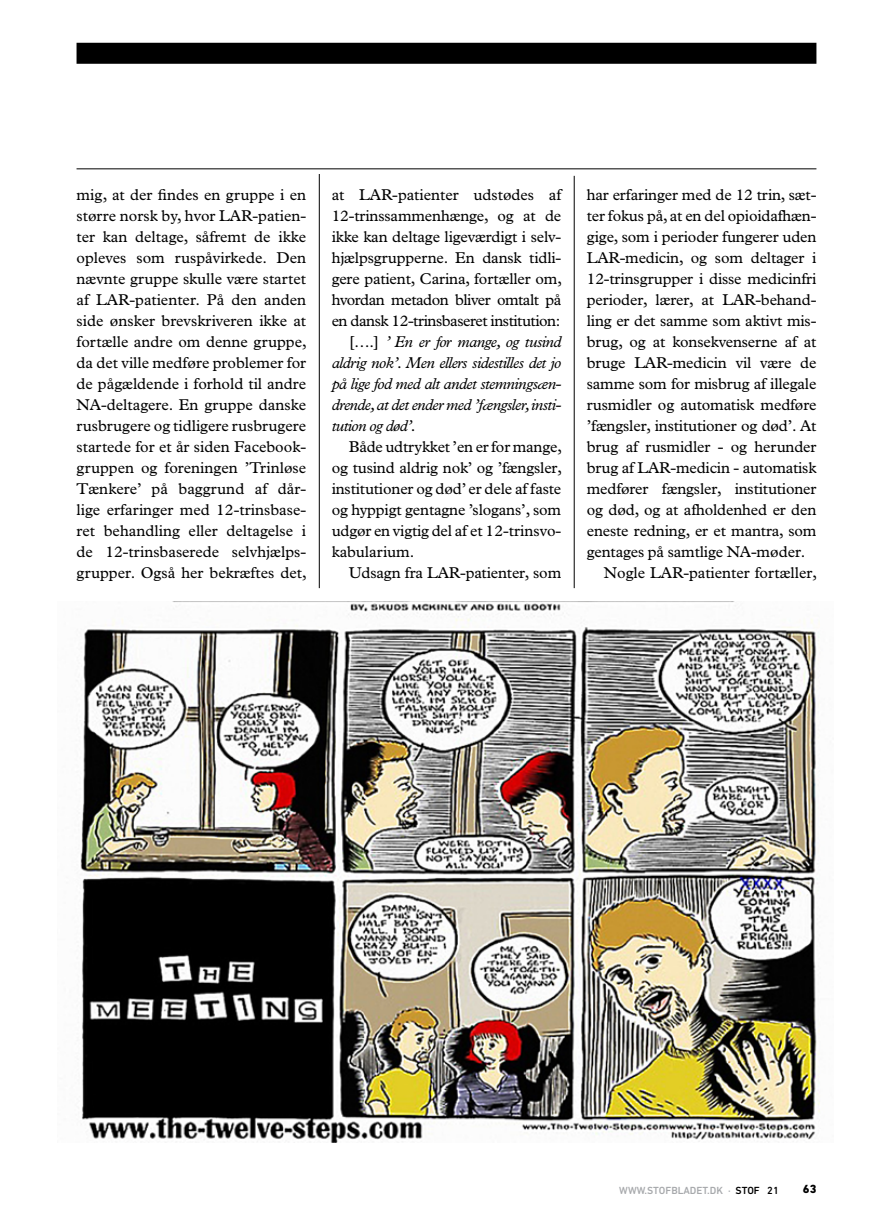
<style>
.page{position:relative;width:893px;height:1221px;background:#fff}
.page>*{position:absolute;margin:0;border:0;box-sizing:border-box;transform-origin:0 0}
.t1{font:15.75px/21px "Plantin";letter-spacing:-.01em;color:#000;text-align:justify}
.t2{font:italic 15.75px "Plantin";letter-spacing:-.03em;color:#000}
.t3{font:15.75px "Plantin";letter-spacing:-.03em;color:#000}
.t4{font:800 12px "DIN Next LT Pro";color:#000}
.t5{font:500 10.5px "DIN Next LT Pro";color:#a7a9ac}
.s1{font-style:normal}
.s2{color:#000}
</style>
<div class="page">
<div style="left:77px;top:43px;width:739px;height:21px;background:#000"></div>
<hr style="left:77px;top:168px;width:739px;height:1px;background:#000">
<hr style="left:319px;top:174px;width:1px;height:414px;background:#000">
<hr style="left:574px;top:176px;width:1px;height:412px;background:#000">
<img style="left:80px;top:603px;width:740px;height:539px">
<p class="t1" style="left:77px;top:184px;width:232px">mig, at der findes en gruppe i en større norsk by, hvor LAR-patien&shy;ter kan deltage, såfremt de ikke opleves som ruspåvirkede. Den nævnte gruppe skulle være startet af LAR-patienter. På den anden side ønsker brevskriveren ikke at fortælle andre om denne gruppe, da det ville medføre problemer for de pågældende i forhold til andre NA-deltagere. En gruppe danske rusbrugere og tidligere rusbrugere startede for et år siden Facebook&shy;gruppen og foreningen ’Trinløse Tænkere’ på baggrund af dår&shy;lige erfaringer med 12-trinsbase&shy;ret behandling eller deltagelse i de 12-trinsbaserede selvhjælps&shy;grupper. Også her bekræftes det,</p>
<p class="t1" style="left:332px;top:184px;width:231px">at LAR-patienter udstødes af</p>
<p class="t1" style="left:332px;top:205px;width:231px">12-trinssammenhænge, og at de</p>
<p class="t1" style="left:332px;top:226px;width:231px">ikke kan deltage ligeværdigt i selv-</p>
<p class="t1" style="left:332px;top:247px;width:231px">hjælpsgrupperne. En dansk tidli-</p>
<p class="t1" style="left:332px;top:268px;width:232px">gere patient, Carina, fortæller om,</p>
<p class="t3" style="left:332px;top:291px;width:231px">hvordan metadon bliver omtalt på</p>
<p class="t3" style="left:332px;top:312px;width:230px">en dansk 12-trinsbaseret institution:</p>
<p class="t2" style="left:349px;top:333px;width:214px"><span class="s1">[….]</span> ’ En er for mange, og tusind</p>
<p class="t2" style="left:332px;top:354px;width:231px">aldrig nok’. Men ellers sidestilles det jo</p>
<p class="t2" style="left:332px;top:375px;width:231px">på lige fod med alt andet stemningsæn-</p>
<p class="t2" style="left:332px;top:396px;width:231px">drende, at det ender med ’fængsler, insti-</p>
<p class="t2" style="left:332px;top:417px;width:86px">tution og død’.</p>
<p class="t1" style="left:332px;top:436px;width:232px;text-indent:17px">Både udtrykket ’en er for mange, og tusind aldrig nok’ og ’fængsler, institutioner og død’ er dele af faste og hyppigt gentagne ’slogans’, som udgør en vigtig del af et 12-trinsvo&shy;kabularium.</p>
<p class="t1" style="left:349px;top:562px;width:214px">Udsagn fra LAR-patienter, som</p>
<p class="t1" style="left:587px;top:184px;width:231px">har erfaringer med de 12 trin, sæt-</p>
<p class="t1" style="left:587px;top:205px;width:231px">ter fokus på, at en del opioidafhæn-</p>
<p class="t1" style="left:587px;top:226px;width:231px">gige, som i perioder fungerer uden</p>
<p class="t1" style="left:587px;top:247px;width:231px">LAR-medicin, og som deltager i</p>
<p class="t1" style="left:587px;top:268px;width:231px">12-trinsgrupper i disse medicinfri</p>
<p class="t1" style="left:587px;top:289px;width:231px">perioder, lærer, at LAR-behand-</p>
<p class="t1" style="left:587px;top:310px;width:231px">ling er det samme som aktivt mis-</p>
<p class="t1" style="left:587px;top:331px;width:231px">brug, og at konsekvenserne af at</p>
<p class="t1" style="left:587px;top:352px;width:231px">bruge LAR-medicin vil være de</p>
<p class="t1" style="left:587px;top:373px;width:231px">samme som for misbrug af illegale</p>
<p class="t1" style="left:587px;top:394px;width:231px">rusmidler og automatisk medføre</p>
<p class="t1" style="left:587px;top:415px;width:231px">’fængsler, institutioner og død’. At</p>
<p class="t1" style="left:587px;top:436px;width:231px">brug af rusmidler - og herunder</p>
<p class="t1" style="left:587px;top:457px;width:231px">brug af LAR-medicin - automatisk</p>
<p class="t1" style="left:587px;top:478px;width:231px">medfører fængsler, institutioner</p>
<p class="t1" style="left:587px;top:499px;width:231px">og død, og at afholdenhed er den</p>
<p class="t1" style="left:587px;top:520px;width:231px">eneste redning, er et mantra, som</p>
<p class="t1" style="left:587px;top:541px;width:220px">gentages på samtlige NA-møder.</p>
<p class="t1" style="left:604px;top:562px;width:215px">Nogle LAR-patienter fortæller,</p>
<p class="t5" style="left:619px;top:1183px;width:161px">WWW.STOFBLADET.DK · <span class="s2">STOF 21</span></p>
<p class="t4" style="left:803px;top:1182px;width:15px">63</p>
</div>
